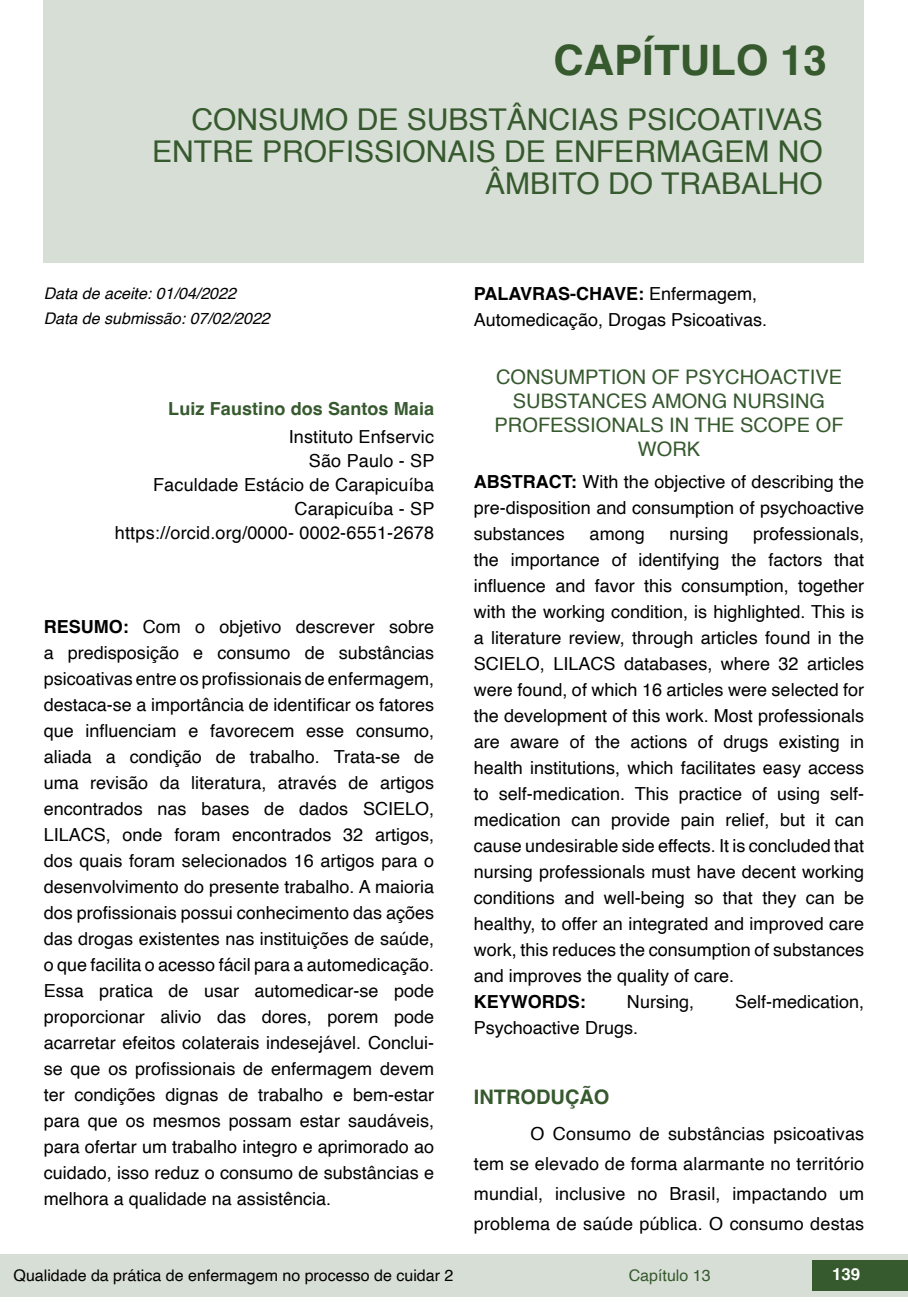
<style>
.page{position:relative;width:908px;height:1304px;background:#fff}
.page>*{position:absolute;margin:0;border:0;box-sizing:border-box;transform-origin:0 0}
.t1{font:700 42px "Helvetica";color:#36592e}
.t2{font:30px/32px "Helvetica";color:#36592e;text-align:right}
.t3{font:20px/24px "Helvetica";color:#36592e;text-align:center}
.t4{font:700 20px "Helvetica";color:#36592e}
.t5{font:18px/26px "Helvetica";color:#000;text-align:justify}
.t6{font:700 18px "Helvetica";letter-spacing:.005em;color:#36592e}
.t7{font:700 18px "Helvetica";color:#000}
.t8{font:700 16.8px "Helvetica";color:#fff}
.t9{font:16px "Helvetica";color:#000}
.t10{font:italic 16px "Helvetica";color:#000}
.t11{font:16px "Helvetica";color:#36592e}
.s1{font-weight:700}
</style>
<div class="page">
<div style="left:0;top:1254px;width:906px;height:43px;background:#d7ded5"></div>
<div style="left:812px;top:1261px;width:95px;height:30px;background:#36592e"></div>
<div style="left:44px;top:0;width:819px;height:263px;background:#d7ded5"></div>
<h1 class="t1" style="left:553px;top:35px;width:275px">CAPÍTULO 13</h1>
<h2 class="t2" style="left:152px;top:104px;width:672px">CONSUMO DE SUBSTÂNCIAS PSICOATIVAS<br>ENTRE PROFISSIONAIS DE ENFERMAGEM NO<br>ÂMBITO DO TRABALHO</h2>
<p class="t10" style="left:44px;top:280px;width:194px">Data de aceite: 01/04/2022</p>
<p class="t10" style="left:44px;top:306px;width:227px">Data de submissão: 07/02/2022</p>
<p class="t6" style="left:168px;top:398px;width:267px">Luiz Faustino dos Santos Maia</p>
<p class="t5" style="left:115px;top:425px;width:321px;line-height:24px;text-align:right">Instituto Enfservic<br>São Paulo - SP<br>Faculdade Estácio de Carapicuíba<br>Carapicuíba - SP https://orcid.org/0000- 0002-6551-2678</p>
<p class="t5" style="left:44px;top:614px;width:392px"><span class="s1">RESUMO:</span> Com o objetivo descrever sobre a predisposição e consumo de substâncias psicoativas entre os profissionais de enfermagem, destaca-se a importância de identificar os fatores que influenciam e favorecem esse consumo, aliada a condição de trabalho. Trata-se de uma revisão da literatura, através de artigos encontrados nas bases de dados SCIELO, LILACS, onde foram encontrados 32 artigos, dos quais foram selecionados 16 artigos para o desenvolvimento do presente trabalho. A maioria dos profissionais possui conhecimento das ações das drogas existentes nas instituições de saúde, o que facilita o acesso fácil para a automedicação.<br>Essa pratica de usar automedicar-se pode proporcionar alivio das dores, porem pode acarretar efeitos colaterais indesejável. Conclui&shy;se que os profissionais de enfermagem devem ter condições dignas de trabalho e bem-estar para que os mesmos possam estar saudáveis, para ofertar um trabalho integro e aprimorado ao cuidado, isso reduz o consumo de substâncias e melhora a qualidade na assistência.</p>
<p class="t5" style="left:473px;top:281px;width:295px"><span class="s1">PALAVRAS-CHAVE:</span> Enfermagem,<br>Automedicação, Drogas Psicoativas.</p>
<p class="t3" style="left:494px;top:366px;width:350px">CONSUMPTION OF PSYCHOACTIVE<br>SUBSTANCES AMONG NURSING<br>PROFESSIONALS IN THE SCOPE OF<br>WORK</p>
<p class="t5" style="left:473px;top:469px;width:392px"><span class="s1">ABSTRACT:</span> With the objective of describing the pre-disposition and consumption of psychoactive substances</p>
<p class="t5" style="left:473px;top:521px;width:392px;text-indent:279px">professionals, the importance of identifying the factors that influence and favor this consumption, together with the working condition, is highlighted. This is a literature review, through articles found in the SCIELO, LILACS databases, where 32 articles were found, of which 16 articles were selected for the development of this work. Most professionals are aware of the actions of drugs existing in health institutions, which facilitates easy access to self-medication. This practice of using self&shy;medication can provide pain relief, but it can cause undesirable side effects. It is concluded that nursing professionals must have decent working conditions and well-being so that they can be healthy, to offer an integrated and improved care work, this reduces the consumption of substances and improves the quality of care.</p>
<p class="t7" style="left:473px;top:990px;width:113px">KEYWORDS:</p>
<p class="t5" style="left:626px;top:989px;width:69px">Nursing,</p>
<p class="t5" style="left:734px;top:989px;width:131px">Self-medication,</p>
<p class="t5" style="left:473px;top:1015px;width:166px">Psychoactive Drugs.</p>
<p class="t5" style="left:589px;top:521px;width:57px">among</p>
<p class="t5" style="left:669px;top:521px;width:61px">nursing</p>
<p class="t4" style="left:473px;top:1085px;width:137px">INTRODUÇÃO</p>
<p class="t5" style="left:473px;top:1119px;width:392px;line-height:30px;text-indent:57px">O Consumo de substâncias psicoativas tem se elevado de forma alarmante no território mundial, inclusive no Brasil, impactando um problema de saúde pública. O consumo destas</p>
<p class="t9" style="left:14px;top:1263px;width:441px">Qualidade da prática de enfermagem no processo de cuidar 2</p>
<p class="t11" style="left:628px;top:1263px;width:83px">Capítulo 13</p>
<p class="t8" style="left:831px;top:1264px;width:30px">139</p>
</div>
